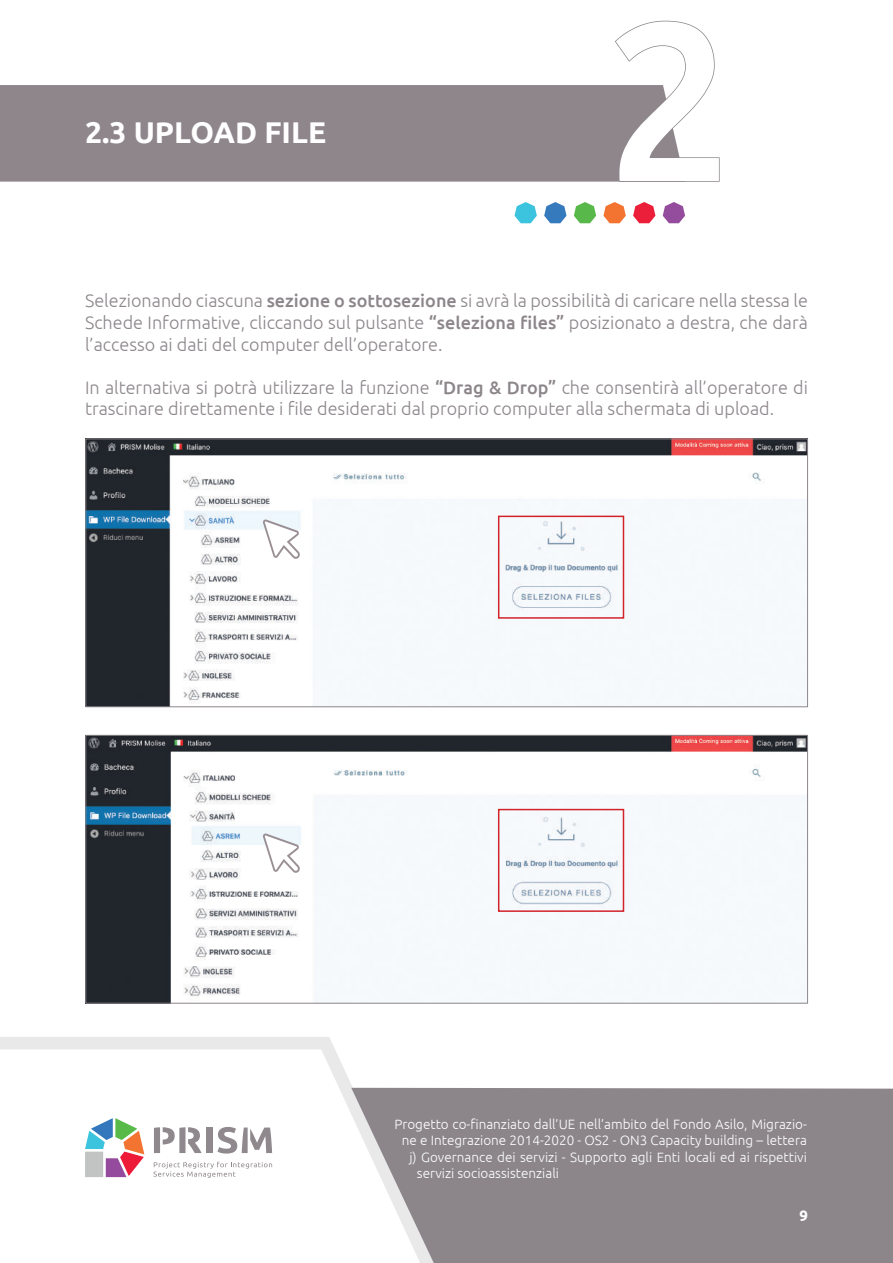
<style>
.page{position:relative;width:893px;height:1263px;background:#fff}
.page>*{position:absolute;margin:0;border:0;box-sizing:border-box;transform-origin:0 0}
.t1{font:500 225px "Ubuntu";color:#fff}
.t2{font:700 30px "Ubuntu";color:#fff}
.t3{font:300 18px/21.6px "Ubuntu";color:#8c868b;text-align:justify}
.t4{font:700 15px "Ubuntu";color:#fff}
.t5{font:300 13.5px "Ubuntu";color:#fff}
.s1{font-weight:500}
</style>
<div class="page">
<div style="left:0;top:85px;width:614px;height:97px;background:#8e868b"></div>
<svg style="left:0;top:1037px;width:430px;height:141px"></svg>
<svg style="left:351px;top:1088px;width:542px;height:175px;fill:#8c868b"></svg>
<svg style="left:614px;top:20px;width:106px;height:162px"></svg>
<svg style="left:514px;top:202px;width:23px;height:21px"></svg>
<svg style="left:544px;top:202px;width:22px;height:21px"></svg>
<svg style="left:574px;top:202px;width:22px;height:21px"></svg>
<svg style="left:603px;top:202px;width:23px;height:21px"></svg>
<svg style="left:633px;top:202px;width:22px;height:21px"></svg>
<svg style="left:663px;top:202px;width:22px;height:21px"></svg>
<img style="left:87px;top:440px;width:719px;height:265px">
<div style="left:85px;top:438px;width:723px;height:269px;border:1px solid #8c868b"></div>
<img style="left:87px;top:737px;width:719px;height:264px">
<div style="left:85px;top:735px;width:723px;height:268px;border:1px solid #8c868b"></div>
<div style="left:498px;top:516px;width:126px;height:103px;border:2px solid #d1232a"></div>
<div style="left:498px;top:809px;width:126px;height:103px;border:2px solid #d1232a"></div>
<svg style="left:263px;top:519px;width:37px;height:40px"></svg>
<svg style="left:263px;top:833px;width:37px;height:40px"></svg>
<h2 class="t2" style="left:85px;top:115px;width:243px">2.3 UPLOAD FILE</h2>
<h1 class="t1" style="left:606px;top:-41px;width:129px">2</h1>
<p class="t3" style="left:85px;top:290px;width:724px">Selezionando ciascuna <span class="s1">sezione o sottosezione</span> si avrà la possibilità di caricare nella stessa le Schede Informative, cliccando sul pulsante <span class="s1">“seleziona files”</span> posizionato a destra, che darà l’accesso ai dati del computer dell’operatore.</p>
<p class="t3" style="left:85px;top:376px;width:724px">In alternativa si potrà utilizzare la funzione <span class="s1">“Drag &amp; Drop”</span> che consentirà all’operatore di trascinare direttamente i file desiderati dal proprio computer alla schermata di upload.</p>
<p class="t5" style="left:394px;top:1116px;width:414px">Progetto co-finanziato dall’UE nell’ambito del Fondo Asilo, Migrazio-</p>
<p class="t5" style="left:402px;top:1132px;width:407px">ne e Integrazione 2014-2020 - OS2 - ON3 Capacity building – lettera</p>
<p class="t5" style="left:409px;top:1149px;width:399px">j) Governance dei servizi - Supporto agli Enti locali ed ai rispettivi</p>
<p class="t5" style="left:417px;top:1165px;width:144px">servizi socioassistenziali</p>
<p class="t4" style="left:799px;top:1207px;width:10px">9</p>
</div>
